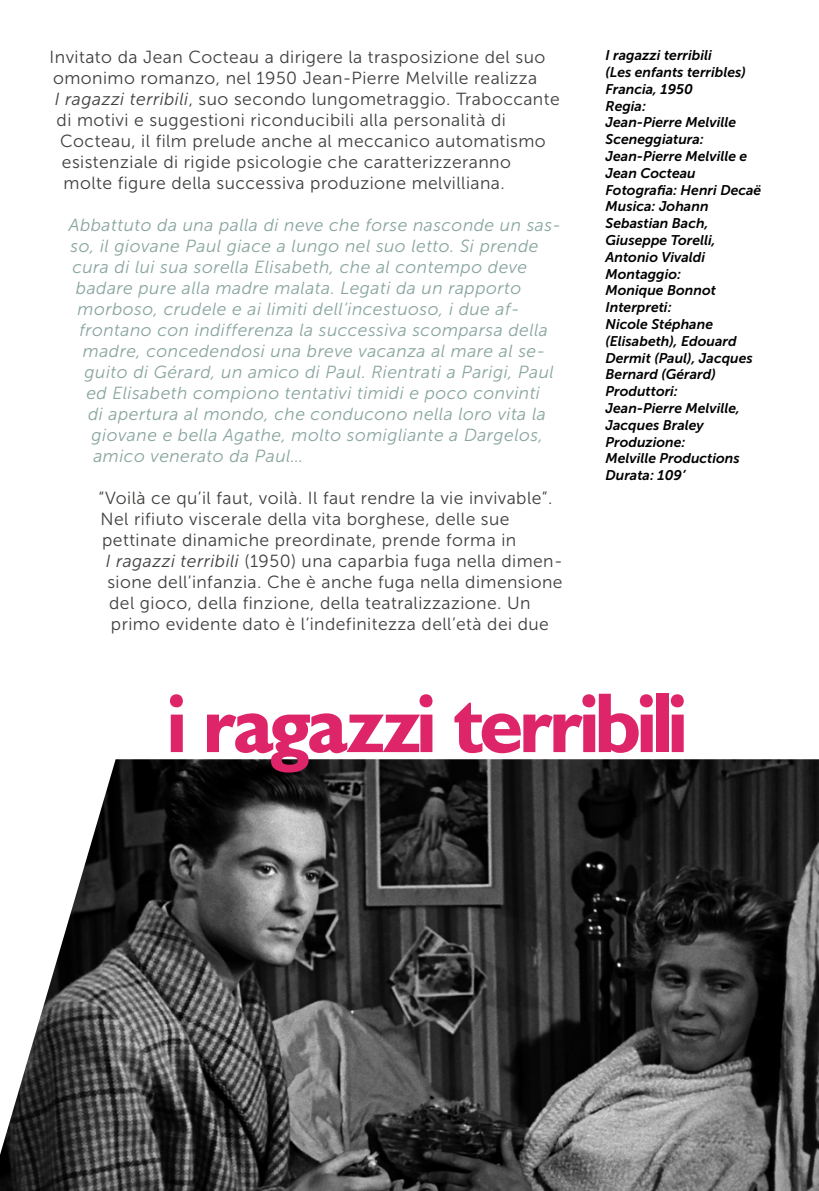
<style>
.page{position:relative;width:819px;height:1191px;background:#fff}
.page>*{position:absolute;margin:0;border:0;box-sizing:border-box;transform-origin:0 0}
.t1{font:700 84px "Gill Sans";color:#df256a}
.t2{font:17.5px "Museo Sans 300";letter-spacing:.025em;color:#3f3f3e}
.t3{font:italic 17.5px "Museo Sans 300";letter-spacing:.025em;color:#89a59f}
.t4{font:italic 14px/16.8px "Museo Sans 700";color:#000}
.s1{font-style:italic}
</style>
<div class="page">
<img style="left:0;top:759px;width:819px;height:432px">
<p class="t2" style="left:50px;top:47px;width:497px">Invitato da Jean Cocteau a dirigere la trasposizione del suo</p>
<p class="t2" style="left:53px;top:68px;width:485px">omonimo romanzo, nel 1950 Jean-Pierre Melville realizza</p>
<p class="t2" style="left:55px;top:89px;width:506px"><span class="s1">I ragazzi terribili</span>, suo secondo lungometraggio. Traboccante</p>
<p class="t2" style="left:57px;top:110px;width:451px">di motivi e suggestioni riconducibili alla personalità di</p>
<p class="t2" style="left:60px;top:131px;width:487px">Cocteau, il film prelude anche al meccanico automatismo</p>
<p class="t2" style="left:62px;top:152px;width:450px">esistenziale di rigide psicologie che caratterizzeranno</p>
<p class="t2" style="left:64px;top:173px;width:442px">molte figure della successiva produzione melvilliana.</p>
<p class="t3" style="left:69px;top:215px;width:493px">Abbattuto da una palla di neve che forse nasconde un sas-</p>
<p class="t3" style="left:71px;top:236px;width:469px">so, il giovane Paul giace a lungo nel suo letto. Si prende</p>
<p class="t3" style="left:72px;top:257px;width:456px">cura di lui sua sorella Elisabeth, che al contempo deve</p>
<p class="t3" style="left:76px;top:278px;width:447px">badare pure alla madre malata. Legati da un rapporto</p>
<p class="t3" style="left:78px;top:299px;width:443px">morboso, crudele e ai limiti dell’incestuoso, i due af-</p>
<p class="t3" style="left:79px;top:320px;width:470px">frontano con indifferenza la successiva scomparsa della</p>
<p class="t3" style="left:83px;top:341px;width:464px">madre, concedendosi una breve vacanza al mare al se-</p>
<p class="t3" style="left:85px;top:362px;width:470px">guito di Gérard, un amico di Paul. Rientrati a Parigi, Paul</p>
<p class="t3" style="left:86px;top:383px;width:455px">ed Elisabeth compiono tentativi timidi e poco convinti</p>
<p class="t3" style="left:88px;top:404px;width:459px">di apertura al mondo, che conducono nella loro vita la</p>
<p class="t3" style="left:92px;top:425px;width:453px">giovane e bella Agathe, molto somigliante a Dargelos,</p>
<p class="t3" style="left:93px;top:446px;width:211px">amico venerato da Paul…</p>
<p class="t2" style="left:99px;top:488px;width:455px">“Voilà ce qu’il faut, voilà. Il faut rendre la vie invivable”.</p>
<p class="t2" style="left:100px;top:509px;width:410px">Nel rifiuto viscerale della vita borghese, delle sue</p>
<p class="t2" style="left:102px;top:530px;width:415px">pettinate dinamiche preordinate, prende forma in</p>
<p class="t2" style="left:106px;top:551px;width:458px"><span class="s1">I ragazzi terribili</span> (1950) una caparbia fuga nella dimen-</p>
<p class="t2" style="left:107px;top:572px;width:456px">sione dell’infanzia. Che è anche fuga nella dimensione</p>
<p class="t2" style="left:109px;top:593px;width:423px">del gioco, della finzione, della teatralizzazione. Un</p>
<p class="t2" style="left:111px;top:614px;width:439px">primo evidente dato è l’indefinitezza dell’età dei due</p>
<p class="t4" style="left:605px;top:47px;width:157px">I ragazzi terribili<br>(Les enfants terribles)<br>Francia, 1950<br>Regia:<br>Jean-Pierre Melville<br>Sceneggiatura:<br>Jean-Pierre Melville e<br>Jean Cocteau<br>Fotografia: Henri Decaë<br>Musica: Johann<br>Sebastian Bach,<br>Giuseppe Torelli,<br>Antonio Vivaldi<br>Montaggio:<br>Monique Bonnot<br>Interpreti:<br>Nicole Stéphane (Elisabeth), Edouard<br>Dermit (Paul), Jacques<br>Bernard (Gérard)<br>Produttori:<br>Jean-Pierre Melville,<br>Jacques Braley<br>Produzione:<br>Melville Productions<br>Durata: 109’</p>
<h1 class="t1" style="left:169px;top:676px;width:516px">i ragazzi terribili</h1>
</div>
